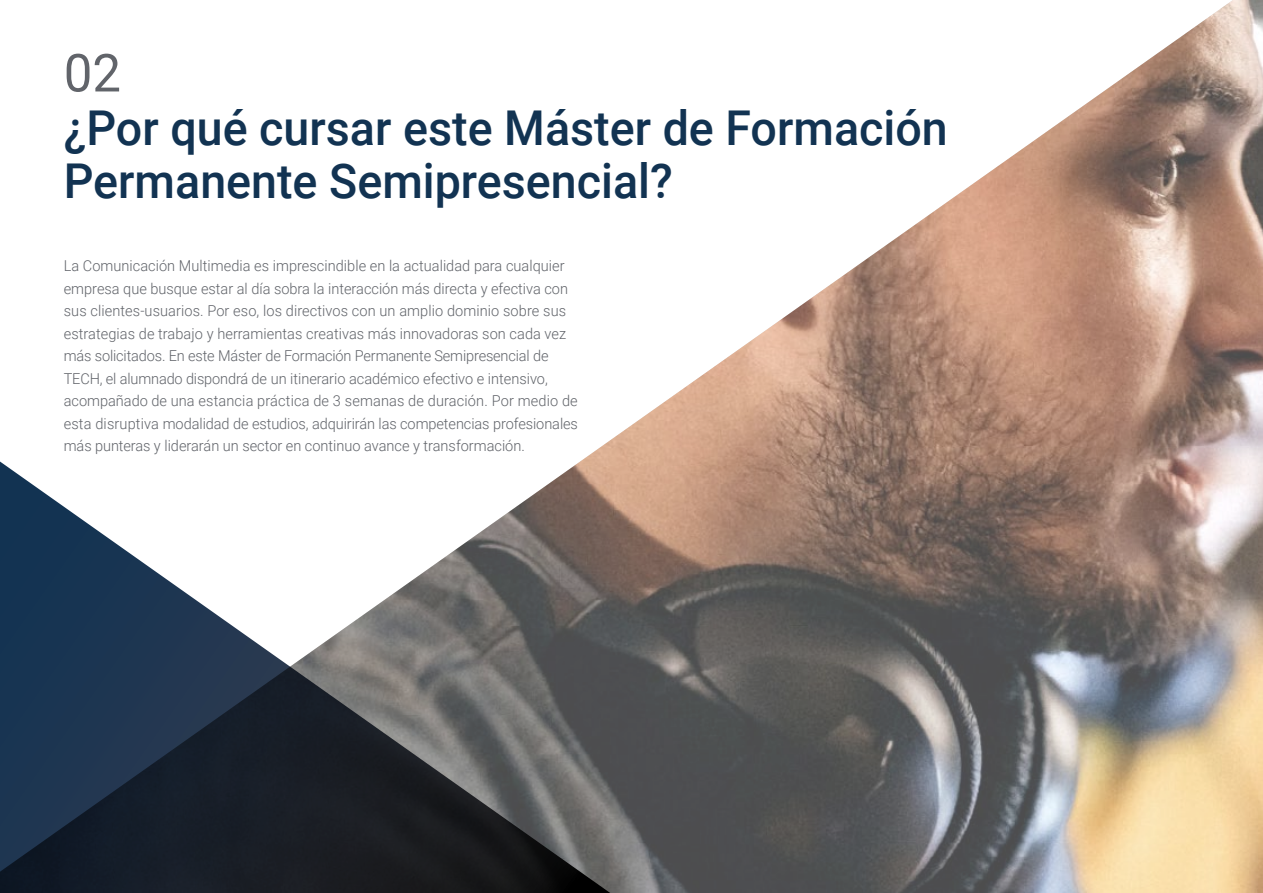
<style>
.page{position:relative;width:1263px;height:893px;background:#fff}
.page>*{position:absolute;margin:0;border:0;box-sizing:border-box;transform-origin:0 0}
.t1{font:52.5px "Roboto";color:#61646a}
.t2{font:500 48px/52.5px "Roboto";color:#123352}
.t3{font:300 15px/22.5px "Roboto";color:#61646a}
</style>
<div class="page">
<img style="left:602px;top:0;width:661px;height:893px">
<svg style="left:0;top:446px;width:640px;height:447px"></svg>
<h1 class="t1" style="left:64px;top:36px;width:59px">02</h1>
<h2 class="t2" style="left:64px;top:100px;width:885px">¿Por qué cursar este Máster de Formación<br>Permanente Semipresencial?</h2>
<p class="t3" style="left:64px;top:254px;width:516px">La Comunicación Multimedia es imprescindible en la actualidad para cualquier empresa que busque estar al día sobra la interacción más directa y efectiva con sus clientes-usuarios. Por eso, los directivos con un amplio dominio sobre sus estrategias de trabajo y herramientas creativas más innovadoras son cada vez más solicitados. En este Máster de Formación Permanente Semipresencial de TECH, el alumnado dispondrá de un itinerario académico efectivo e intensivo, acompañado de una estancia práctica de 3 semanas de duración. Por medio de esta disruptiva modalidad de estudios, adquirirán las competencias profesionales más punteras y liderarán un sector en continuo avance y transformación.</p>
</div>
